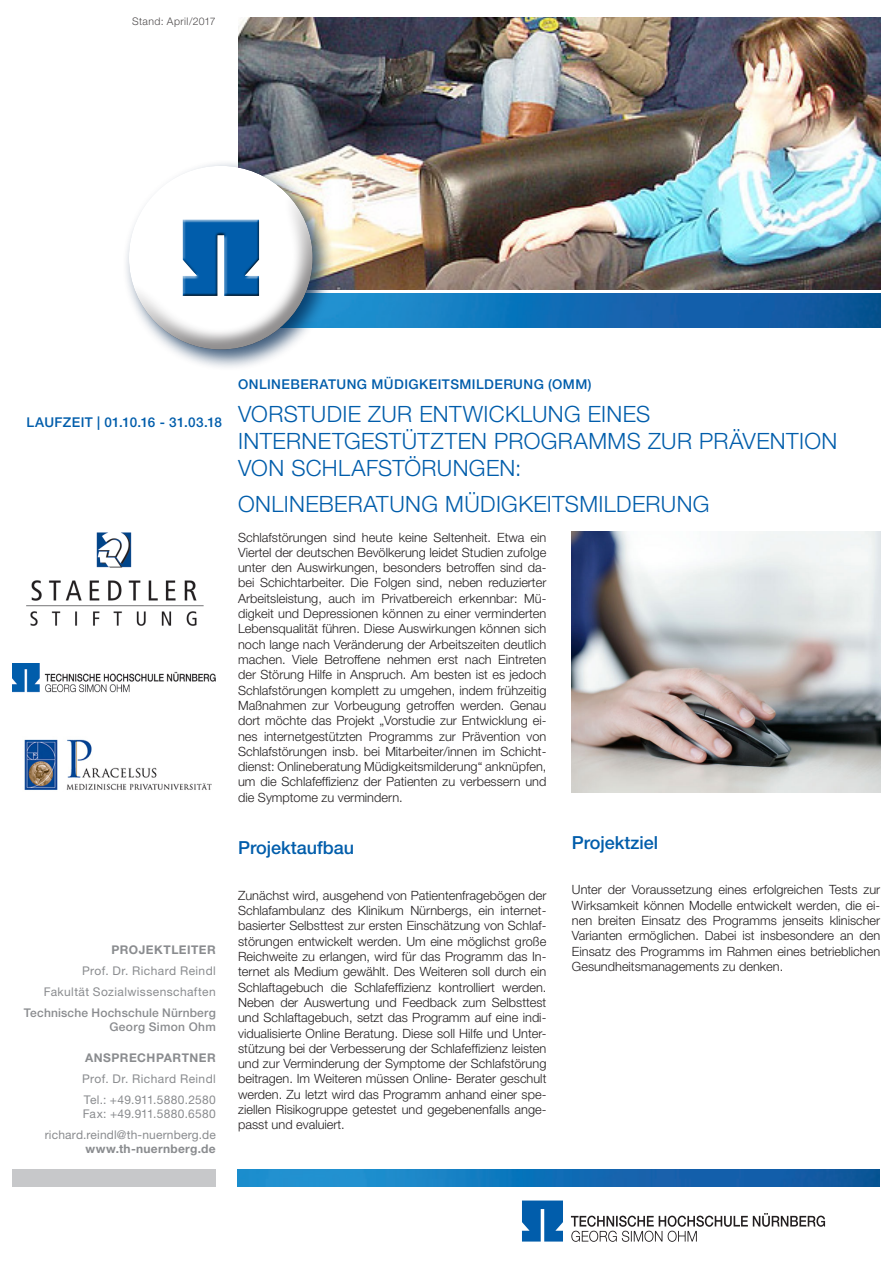
<style>
.page{position:relative;width:893px;height:1263px;background:#fff}
.page>*{position:absolute;margin:0;border:0;box-sizing:border-box;transform-origin:0 0}
.t1{font:300 22.5px/27px "Helvetica Neue LT";letter-spacing:.015em;color:#015dab}
.t2{font:500 18px "Helvetica Neue LT";color:#015dab}
.t3{font:500 13.5px "Helvetica Neue LT";letter-spacing:.03em;color:#015dab}
.t4{font:300 12.75px/15.3px "Helvetica Neue LT";color:#231f20;text-align:justify}
.t5{font:12px/14.4px "Helvetica Neue LT";letter-spacing:.03em;color:#8a8c8f}
.t6{font:500 12px/14.4px "Helvetica Neue LT";letter-spacing:.015em;color:#8a8c8f;text-align:right}
.t7{font:700 12px "Helvetica Neue LT";letter-spacing:.04em;color:#8a8c8f}
.t8{font:300 10.5px "Helvetica Neue LT";letter-spacing:.04em;color:#231f20}
.s1{font-weight:700}
</style>
<div class="page">
<img style="left:334px;top:293px;width:546px;height:34px">
<img style="left:238px;top:17px;width:642px;height:272px">
<div style="left:13px;top:1169px;width:203px;height:17px;background:#c7c8ca"></div>
<img style="left:572px;top:531px;width:308px;height:261px">
<img style="left:26px;top:532px;width:177px;height:93px">
<img style="left:13px;top:664px;width:203px;height:28px">
<img style="left:237px;top:1169px;width:642px;height:17px">
<div style="left:123px;top:160px;width:211px;height:211px;background:#002751;opacity:.75"></div>
<div style="left:129px;top:166px;width:184px;height:184px;background:#fff;border-radius:50%"></div>
<div style="left:129px;top:192px;width:184px;height:159px;background:#231f20;opacity:.5"></div>
<div style="left:181px;top:219px;width:78px;height:78px;background:#231f20;opacity:.75"></div>
<svg style="left:571px;top:1213px;width:254px;height:29px"></svg>
<svg style="left:522px;top:1200px;width:41px;height:41px;background:#1f70b4"></svg>
<img style="left:24px;top:739px;width:188px;height:51px">
<p class="t8" style="left:132px;top:15px;width:85px">Stand: April/2017</p>
<p class="t3" style="left:27px;top:414px;width:197px">LAUFZEIT | 01.10.16 - 31.03.18</p>
<p class="t7" style="left:112px;top:942px;width:106px">PROJEKTLEITER</p>
<p class="t5" style="left:82px;top:963px;width:135px">Prof. Dr. Richard Reindl</p>
<p class="t5" style="left:44px;top:984px;width:174px">Fakultät Sozialwissenschaften</p>
<p class="t6" style="left:24px;top:1005px;width:193px">Technische Hochschule Nürnberg<br>Georg Simon Ohm</p>
<p class="t7" style="left:85px;top:1051px;width:132px">ANSPRECHPARTNER</p>
<p class="t5" style="left:82px;top:1071px;width:135px">Prof. Dr. Richard Reindl</p>
<p class="t5" style="left:83px;top:1092px;width:135px">Tel.: +49.911.5880.2580<br>Fax: +49.911.5880.6580</p>
<p class="t5" style="left:45px;top:1127px;width:173px;text-align:right">richard.reindl@th-nuernberg.de <span class="s1">www.th-nuernberg.de</span></p>
<p class="t3" style="left:238px;top:376px;width:355px">ONLINEBERATUNG MÜDIGKEITSMILDERUNG (OMM)</p>
<p class="t1" style="left:238px;top:400px;width:414px">VORSTUDIE ZUR ENTWICKLUNG EINES</p>
<p class="t1" style="left:238px;top:427px;width:601px">INTERNETGESTÜTZTEN PROGRAMMS ZUR PRÄVENTION<br>VON SCHLAFSTÖRUNGEN:</p>
<p class="t1" style="left:238px;top:490px;width:473px">ONLINEBERATUNG MÜDIGKEITSMILDERUNG</p>
<p class="t4" style="left:238px;top:529px;width:310px">Schlafstörungen sind heute keine Seltenheit. Etwa ein Viertel der deutschen Bevölkerung leidet Studien zufolge unter den Auswirkungen, besonders betroffen sind da&shy;bei Schichtarbeiter. Die Folgen sind, neben reduzierter Arbeitsleistung, auch im Privatbereich erkennbar: Mü&shy;digkeit und Depressionen können zu einer verminderten Lebensqualität führen. Diese Auswirkungen können sich noch lange nach Veränderung der Arbeitszeiten deutlich machen. Viele Betroffene nehmen erst nach Eintreten der Störung Hilfe in Anspruch. Am besten ist es jedoch Schlafstörungen komplett zu umgehen, indem frühzeitig Maßnahmen zur Vorbeugung getroffen werden. Genau dort möchte das Projekt „Vorstudie zur Entwicklung ei&shy;nes internetgestützten Programms zur Prävention von Schlafstörungen insb. bei Mitarbeiter/innen im Schicht&shy;dienst: Onlineberatung Müdigkeitsmilderung“ anknüpfen, um die Schlafeffizienz der Patienten zu verbessern und die Symptome zu vermindern.</p>
<p class="t2" style="left:238px;top:837px;width:118px">Projektaufbau</p>
<p class="t4" style="left:238px;top:887px;width:310px">Zunächst wird, ausgehend von Patientenfragebögen der Schlafambulanz des Klinikum Nürnbergs, ein internet&shy;basierter Selbsttest zur ersten Einschätzung von Schlaf&shy;störungen entwickelt werden. Um eine möglichst große Reichweite zu erlangen, wird für das Programm das In&shy;ternet als Medium gewählt. Des Weiteren soll durch ein Schlaftagebuch die Schlafeffizienz kontrolliert werden.<br>Neben der Auswertung und Feedback zum Selbsttest und Schlaftagebuch, setzt das Programm auf eine indi&shy;vidualisierte Online Beratung. Diese soll Hilfe und Unter&shy;stützung bei der Verbesserung der Schlafeffizienz leisten und zur Verminderung der Symptome der Schlafstörung beitragen. Im Weiteren müssen Online- Berater geschult werden. Zu letzt wird das Programm anhand einer spe&shy;ziellen Risikogruppe getestet und gegebenenfalls ange&shy;passt und evaluiert.</p>
<p class="t2" style="left:572px;top:831px;width:88px">Projektziel</p>
<p class="t4" style="left:572px;top:882px;width:310px">Unter der Voraussetzung eines erfolgreichen Tests zur Wirksamkeit können Modelle entwickelt werden, die ei&shy;nen breiten Einsatz des Programms jenseits klinischer Varianten ermöglichen. Dabei ist insbesondere an den Einsatz des Programms im Rahmen eines betrieblichen Gesundheitsmanagements zu denken.</p>
</div>
